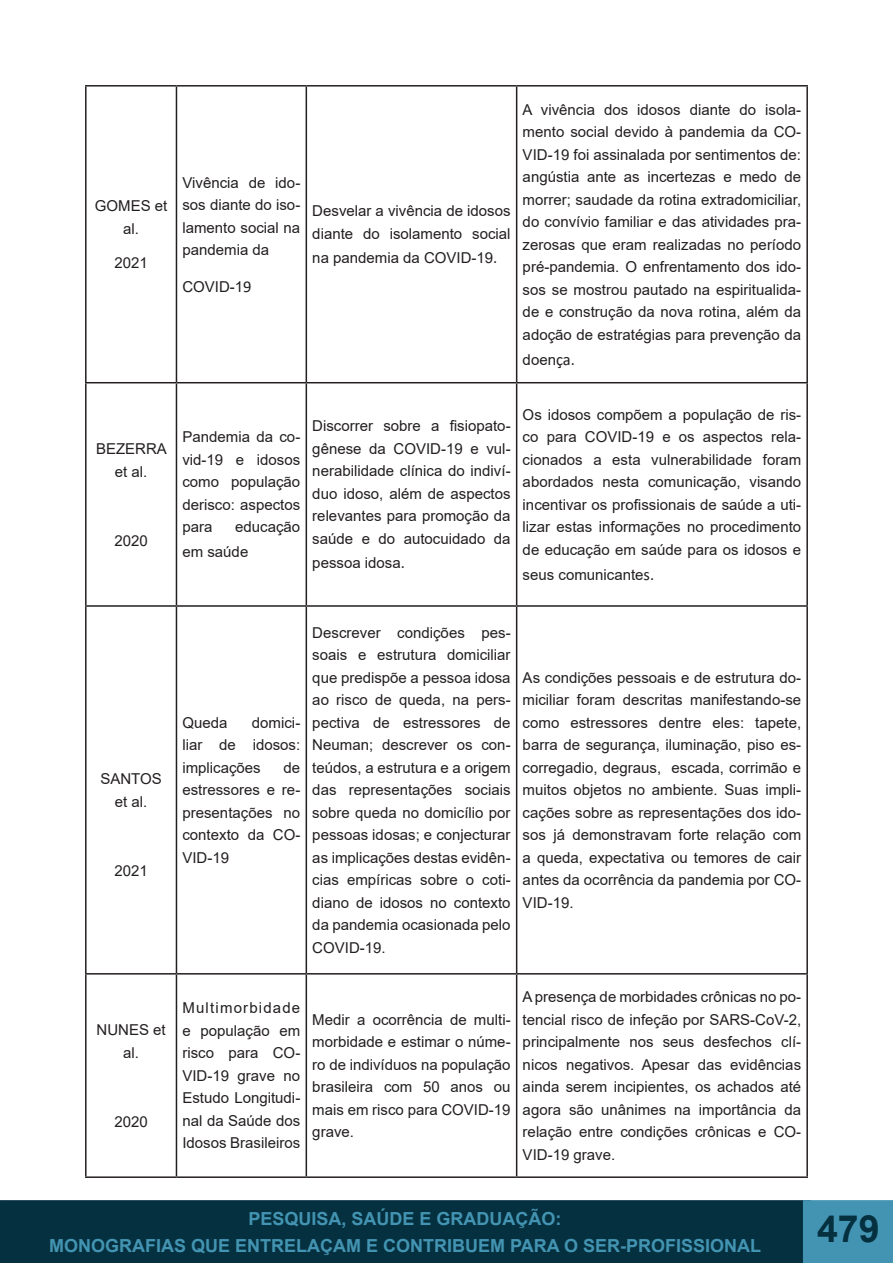
<style>
.page{position:relative;width:893px;height:1263px;background:#fff}
.page>*{position:absolute;margin:0;border:0;box-sizing:border-box;transform-origin:0 0}
.t1{font:700 37.5px "Arial";color:#05303f}
.t2{font:700 18px/27px "Arial";color:#4394b2;text-align:center}
.t3{font:15px/22.5px "Arial";color:#231f20;text-align:justify}
.s1{font-family:"Calibri";font-size:16.5px}
</style>
<div class="page">
<div style="left:0;top:1201px;width:810px;height:61px;background:#05303f"></div>
<div style="left:0;top:1200px;width:811px;height:63px;border:2px solid #05303f"></div>
<div style="left:803px;top:1200px;width:90px;height:63px;background:#4394b2;border:2px solid #4394b2"></div>
<div style="left:812px;top:1214px;width:72px;height:48px;background:#4394b2"></div>
<hr style="left:85px;top:85px;width:91px;height:2px;background:#231f20">
<hr style="left:85px;top:87px;width:2px;height:295px;background:#231f20">
<hr style="left:176px;top:85px;width:130px;height:2px;background:#231f20">
<hr style="left:176px;top:87px;width:1px;height:295px;background:#231f20">
<hr style="left:306px;top:85px;width:211px;height:2px;background:#231f20">
<hr style="left:306px;top:87px;width:1px;height:295px;background:#231f20">
<hr style="left:517px;top:85px;width:291px;height:2px;background:#231f20">
<hr style="left:516px;top:87px;width:1px;height:295px;background:#231f20">
<hr style="left:806px;top:87px;width:2px;height:295px;background:#231f20">
<hr style="left:85px;top:382px;width:91px;height:1px;background:#231f20">
<hr style="left:85px;top:383px;width:2px;height:222px;background:#231f20">
<hr style="left:176px;top:382px;width:130px;height:1px;background:#231f20">
<hr style="left:176px;top:383px;width:1px;height:222px;background:#231f20">
<hr style="left:306px;top:382px;width:211px;height:1px;background:#231f20">
<hr style="left:306px;top:383px;width:1px;height:222px;background:#231f20">
<hr style="left:517px;top:382px;width:291px;height:1px;background:#231f20">
<hr style="left:516px;top:383px;width:1px;height:222px;background:#231f20">
<hr style="left:806px;top:383px;width:2px;height:222px;background:#231f20">
<hr style="left:85px;top:605px;width:91px;height:2px;background:#231f20">
<hr style="left:85px;top:607px;width:2px;height:366px;background:#231f20">
<hr style="left:176px;top:605px;width:130px;height:2px;background:#231f20">
<hr style="left:176px;top:607px;width:1px;height:366px;background:#231f20">
<hr style="left:306px;top:605px;width:211px;height:2px;background:#231f20">
<hr style="left:306px;top:607px;width:1px;height:366px;background:#231f20">
<hr style="left:517px;top:605px;width:291px;height:2px;background:#231f20">
<hr style="left:516px;top:607px;width:1px;height:366px;background:#231f20">
<hr style="left:806px;top:607px;width:2px;height:366px;background:#231f20">
<hr style="left:85px;top:973px;width:91px;height:1px;background:#231f20">
<hr style="left:85px;top:974px;width:2px;height:202px;background:#231f20">
<hr style="left:176px;top:973px;width:130px;height:1px;background:#231f20">
<hr style="left:176px;top:974px;width:1px;height:202px;background:#231f20">
<hr style="left:306px;top:973px;width:211px;height:1px;background:#231f20">
<hr style="left:306px;top:974px;width:1px;height:202px;background:#231f20">
<hr style="left:517px;top:973px;width:291px;height:1px;background:#231f20">
<hr style="left:516px;top:974px;width:1px;height:202px;background:#231f20">
<hr style="left:806px;top:974px;width:2px;height:202px;background:#231f20">
<hr style="left:85px;top:1176px;width:91px;height:2px;background:#231f20">
<hr style="left:176px;top:1176px;width:130px;height:2px;background:#231f20">
<hr style="left:306px;top:1176px;width:211px;height:2px;background:#231f20">
<hr style="left:517px;top:1176px;width:291px;height:2px;background:#231f20">
<p class="t3" style="left:95px;top:195px;width:74px;text-align:center">GOMES et al.</p>
<p class="t3" style="left:114px;top:252px;width:35px">2021</p>
<p class="t3" style="left:182px;top:171px;width:119px">Vivência de ido&shy;sos diante do iso&shy;lamento social na pandemia da</p>
<p class="t3" style="left:182px;top:275px;width:71px">COVID-1<span class="s1">9</span></p>
<p class="t3" style="left:312px;top:199px;width:200px">Desvelar a vivência de idosos diante do isolamento social</p>
<p class="t3" style="left:312px;top:247px;width:187px">na pandemia da COVID-19<span class="s1">.</span></p>
<p class="t3" style="left:523px;top:98px;width:280px">A vivência dos idosos diante do isola&shy;mento social devido à pandemia da CO-VID-19 foi assinalada por sentimentos de: angústia ante as incertezas e medo de morrer; saudade da rotina extradomiciliar, do convívio familiar e das atividades pra&shy;zerosas que eram realizadas no período pré-pandemia. O enfrentamento dos ido&shy;sos se mostrou pautado na espiritualida&shy;de e construção da nova rotina, além da adoção de estratégias para prevenção da</p>
<p class="t3" style="left:523px;top:348px;width:54px">doen<span class="s1">ça.</span></p>
<p class="t3" style="left:96px;top:437px;width:72px;text-align:center">BEZERRA et al.</p>
<p class="t3" style="left:114px;top:529px;width:35px">2020</p>
<p class="t3" style="left:182px;top:426px;width:119px">Pandemia da co&shy;vid-19 e idosos como população derisco: aspectos para</p>
<p class="t3" style="left:182px;top:515px;width:119px;line-height:24.8px;text-indent:53px">educação em saúde</p>
<p class="t3" style="left:312px;top:415px;width:200px">Discorrer sobre a fisiopato&shy;gênese da COVID-19 e vul&shy;nerabilidade clínica do indiví&shy;duo idoso, além de aspectos relevantes para promoção da saúde e do autocuidado da</p>
<p class="t3" style="left:312px;top:552px;width:94px">pessoa idosa<span class="s1">.</span></p>
<p class="t3" style="left:523px;top:403px;width:280px">Os idosos compõem a população de ris&shy;co para COVID-19 e os aspectos rela&shy;cionados a esta vulnerabilidade foram abordados nesta comunicação, visando incentivar os profissionais de saúde a uti&shy;lizar estas informações no procedimento de educação em saúde para os idosos e</p>
<p class="t3" style="left:523px;top:563px;width:133px">seus comunicante<span class="s1">s.</span></p>
<p class="t3" style="left:100px;top:767px;width:63px;text-align:center">SANTOS et al.</p>
<p class="t3" style="left:114px;top:859px;width:35px">2021</p>
<p class="t3" style="left:97px;top:1018px;width:71px;text-align:center">NUNES et al.</p>
<p class="t3" style="left:114px;top:1110px;width:35px">2020</p>
<p class="t3" style="left:182px;top:711px;width:47px">Queda</p>
<p class="t3" style="left:182px;top:711px;width:119px;text-indent:70px">domici&shy;liar de idosos: implicações</p>
<p class="t3" style="left:182px;top:756px;width:119px;text-indent:101px">de estressores e re&shy;presentações no contexto da CO-VID-19</p>
<p class="t3" style="left:312px;top:621px;width:200px">Descrever condições pes&shy;soais e estrutura domiciliar que predispõe a pessoa idosa ao risco de queda, na pers&shy;pectiva de estressores de Neuman; descrever os con&shy;teúdos, a estrutura e a origem das representações sociais sobre queda no domicílio por pessoas idosas; e conjecturar as implicações destas evidên&shy;cias empíricas sobre o coti&shy;diano de idosos no contexto da pandemia ocasionada pelo COVID-19.</p>
<p class="t3" style="left:523px;top:666px;width:280px">As condições pessoais e de estrutura do&shy;miciliar foram descritas manifestando-se como estressores dentre eles: tapete, barra de segurança, iluminação, piso es&shy;corregadio, degraus, escada, corrimão e muitos objetos no ambiente. Suas impli&shy;cações sobre as representações dos ido&shy;sos já demonstravam forte relação com a queda, expectativa ou temores de cair antes da ocorrência da pandemia por CO-VID-19.</p>
<p class="t3" style="left:182px;top:997px;width:119px">Multimorbidade e população em risco para CO-VID-19 grave no Estudo Longitudi&shy;nal da Saúde dos Idosos Brasileiros</p>
<p class="t3" style="left:312px;top:1008px;width:200px">Medir a ocorrência de multi&shy;morbidade e estimar o núme&shy;ro de indivíduos na população brasileira com 50 anos ou mais em risco para COVID-19 grave.</p>
<p class="t3" style="left:523px;top:985px;width:280px">A presença de morbidades crônicas no po&shy;tencial risco de infeção por SARS-CoV-2, principalmente nos seus desfechos clí&shy;nicos negativos. Apesar das evidências ainda serem incipientes, os achados até agora são unânimes na importância da relação entre condições crônicas e CO-VID-19 grave.</p>
<p class="t2" style="left:49px;top:1205px;width:714px">PESQUISA, SAÚDE E GRADUAÇÃO:<br>MONOGRAFIAS QUE ENTRELAÇAM E CONTRIBUEM PARA O SER-PROFISSIONAL</p>
<h1 class="t1" style="left:817px;top:1202px;width:64px">479</h1>
</div>
